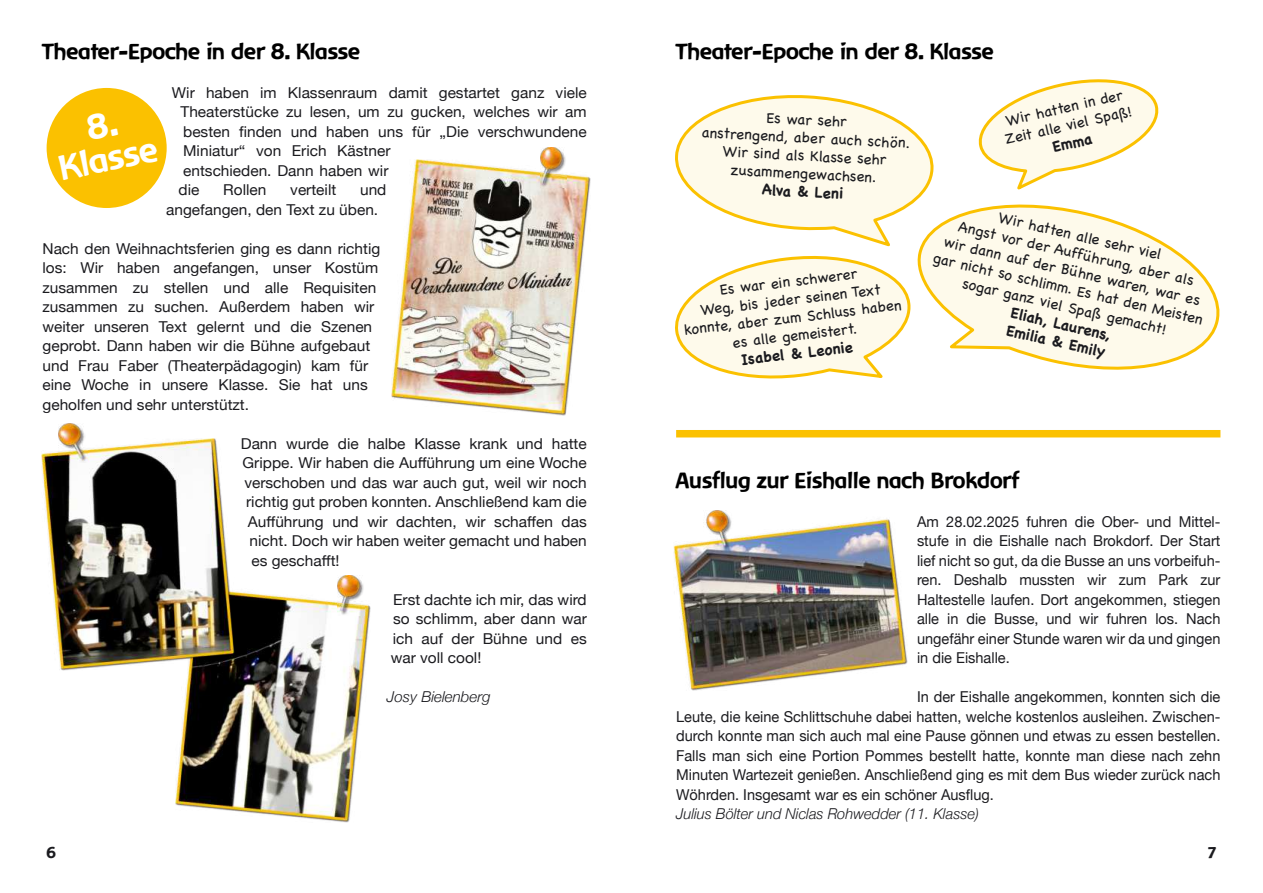
<style>
.page{position:relative;width:1263px;height:893px;background:#fff}
.page>*{position:absolute;margin:0;border:0;box-sizing:border-box;transform-origin:0 0}
.t1{font:33px/33.5px "Baar Zeitgeist";color:#fff;text-align:center}
.t2{font:21px "Baar Zeitgeist";color:#000}
.t3{font:15px/19.5px "Helvetica Neue";color:#1b1b1f;text-align:justify}
.t4{font:15px/18px "Chalkboard";color:#1b1b1f;text-align:center}
.t5{font:italic 300 15px "Helvetica Neue";color:#1b1b1f}
.t6{font:700 15px/18px "Chalkboard";color:#1b1b1f}
.t7{font:15px "Baar Zeitgeist";color:#1b1b1f}
</style>
<div class="page">
<img style="left:175px;top:588px;width:196px;height:234px">
<div style="left:39px;top:80px;width:135px;height:135px;background:#fbc100;border:8px solid #fff;border-radius:50%"></div>
<img style="left:41px;top:438px;width:194px;height:233px">
<img style="left:391px;top:160px;width:199px;height:256px">
<img style="left:59px;top:424px;width:28px;height:39px">
<img style="left:540px;top:148px;width:27px;height:39px">
<img style="left:338px;top:575px;width:26px;height:40px">
<svg style="left:675px;top:95px;width:259px;height:284px"></svg>
<svg style="left:978px;top:79px;width:181px;height:111px"></svg>
<svg style="left:911px;top:191px;width:309px;height:188px;fill:#fefaeb"></svg>
<div style="left:676px;top:430px;width:544px;height:7px;background:#fbc100"></div>
<img style="left:674px;top:511px;width:234px;height:180px">
<h2 class="t2" style="left:42px;top:38px;width:319px">Theater-Epoche in der 8. Klasse</h2>
<p class="t3" style="left:172px;top:83px;width:416px">Wir haben im Klassenraum damit gestartet ganz viele</p>
<p class="t3" style="left:180px;top:103px;width:408px">Theaterstücke zu lesen, um zu gucken, welches wir am</p>
<p class="t3" style="left:183px;top:122px;width:405px">besten 昀椀nden und haben uns für „Die verschwundene</p>
<p class="t3" style="left:183px;top:142px;width:209px">Miniatur“ von Erich Kästner</p>
<p class="t3" style="left:183px;top:161px;width:207px">entschieden. Dann haben wir</p>
<p class="t3" style="left:179px;top:181px;width:22px">die</p>
<p class="t3" style="left:223px;top:181px;width:45px">Rollen</p>
<p class="t3" style="left:290px;top:181px;width:48px">verteilt</p>
<h2 class="t2" style="left:676px;top:38px;width:319px">Theater-Epoche in der 8. Klasse</h2>
<p class="t4" style="left:999px;top:113px;width:131px;rotate:-13deg">Wir hatten in der<br>Zeit alle viel Spaß!</p>
<h1 class="t1" style="left:50px;top:118px;width:101px;rotate:-11deg">8.<br>Klasse</h1>
<p class="t4" style="left:703px;top:105px;width:210px;rotate:3deg">Es war sehr<br>anstrengend, aber auch schön.<br>Wir sind als Klasse sehr zusammengewachsen.</p>
<p class="t6" style="left:762px;top:180px;width:83px;rotate:3deg">Alva &amp; Leni</p>
<p class="t6" style="left:1051px;top:138px;width:42px;rotate:-13deg">Emma</p>
<p class="t3" style="left:166px;top:181px;width:222px;text-indent:194px">und angefangen, den Text zu üben.</p>
<p class="t3" style="left:43px;top:239px;width:339px;text-align:left">Nach den Weihnachtsferien ging es dann richtig los: Wir haben angefangen, unser Kostüm zusammen zu stellen und alle Requisiten zusammen zu suchen. Außerdem haben wir weiter unseren Text gelernt und die Szenen geprobt. Dann haben wir die Bühne aufgebaut und Frau Faber (Theaterpädagogin) kam für eine Woche in unsere Klasse. Sie hat uns geholfen und sehr unterstützt.</p>
<p class="t3" style="left:241px;top:434px;width:347px">Dann wurde die halbe Klasse krank und hatte</p>
<p class="t3" style="left:243px;top:454px;width:346px">Grippe. Wir haben die Au昀昀ührung um eine Woche</p>
<p class="t3" style="left:244px;top:473px;width:344px">verschoben und das war auch gut, weil wir noch</p>
<p class="t3" style="left:246px;top:493px;width:342px">richtig gut proben konnten. Anschließend kam die</p>
<p class="t3" style="left:248px;top:512px;width:340px">Au昀昀ührung und wir dachten, wir scha昀昀en das</p>
<p class="t3" style="left:250px;top:532px;width:339px">nicht. Doch wir haben weiter gemacht und haben</p>
<p class="t3" style="left:251px;top:551px;width:90px">es gescha昀昀t!</p>
<p class="t3" style="left:391px;top:590px;width:198px">Erst dachte ich mir, das wird so schlimm, aber dann war ich auf der Bühne und es war voll cool!</p>
<p class="t5" style="left:387px;top:685px;width:105px">Josy Bielenberg</p>
<p class="t4" style="left:948px;top:196px;width:278px;rotate:13deg">Wir hatten alle sehr viel<br>Angst vor der Aufführung, aber als<br>wir dann auf der Bühne waren, war es gar nicht so schlimm. Es hat den Meisten sogar ganz viel Spaß gemacht!</p>
<p class="t4" style="left:679px;top:286px;width:220px;rotate:-7deg">Es war ein schwerer<br>Weg, bis jeder seinen Text konnte, aber zum Schluss haben es alle gemeistert.</p>
<p class="t6" style="left:1013px;top:303px;width:104px;rotate:13deg">Eliah, Laurens,<br>Emilia &amp; Emily</p>
<p class="t6" style="left:740px;top:351px;width:114px;rotate:-7deg">Isabel &amp; Leonie</p>
<h2 class="t2" style="left:676px;top:467px;width:345px">Ausflug zur Eishalle nach Brokdorf</h2>
<p class="t3" style="left:917px;top:512px;width:305px">Am 28.02.2025 fuhren die Ober- und Mittel&shy;stufe in die Eishalle nach Brokdorf. Der Start lief nicht so gut, da die Busse an uns vorbeifuh&shy;ren. Deshalb mussten wir zum Park zur Haltestelle laufen. Dort angekommen, stiegen alle in die Busse, und wir fuhren los. Nach ungefähr einer Stunde waren wir da und gingen in die Eishalle.</p>
<p class="t3" style="left:676px;top:688px;width:546px;text-indent:241px">In der Eishalle angekommen, konnten sich die Leute, die keine Schlittschuhe dabei hatten, welche kostenlos ausleihen. Zwischen&shy;durch konnte man sich auch mal eine Pause gönnen und etwas zu essen bestellen.<br>Falls man sich eine Portion Pommes bestellt hatte, konnte man diese nach zehn Minuten Wartezeit genießen. Anschließend ging es mit dem Bus wieder zurück nach Wöhrden. Insgesamt war es ein schöner Aus昀氀ug.</p>
<p class="t5" style="left:676px;top:802px;width:304px">Julius Bölter und Niclas Rohwedder (11. Klasse)</p>
<p class="t7" style="left:47px;top:843px;width:11px">6</p>
<p class="t7" style="left:1209px;top:843px;width:9px">7</p>
</div>
